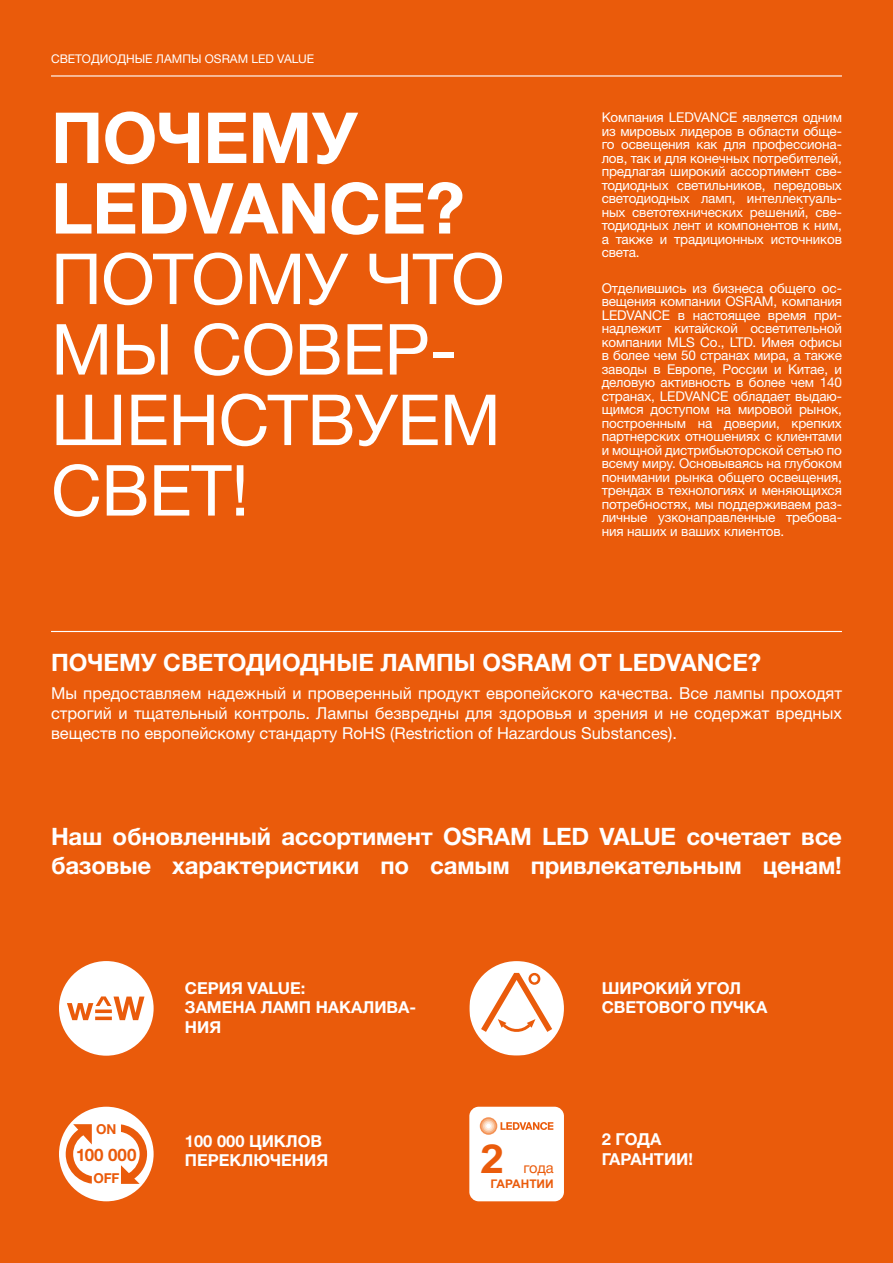
<style>
.page{position:relative;width:893px;height:1263px;background:#ea5b0b}
.page>*{position:absolute;margin:0;border:0;box-sizing:border-box;transform-origin:0 0}
.t1{font:70.5px/70.5px "Helvetica Neue LTW1 G";letter-spacing:-.01em;color:#fff}
.t2{font:700 70.5px/70.5px "Helvetica Neue LTW1 G";letter-spacing:-.01em;color:#fff}
.t3{font:700 40.05px "Arial";color:#ea5b0b;scale:1.08 1}
.t4{font:700 24px/28.8px "Helvetica Neue LTW1 G";letter-spacing:-.01em;color:#fff}
.t5{font:700 17.25px "Helvetica Neue LT Std";letter-spacing:.01em;color:#ea5b0b}
.t6{font:16.5px/19.8px "Helvetica Neue LTW1 G";color:#fff;text-align:justify}
.t7{font:700 16.5px/19.8px "Helvetica Neue LTW1 G";color:#fff}
.t8{font:14.7px "Helvetica Neue Cyr";color:#ea5b0b}
.t9{font:700 13.65px "Helvetica Neue LT Std";color:#ea5b0b}
.t10{font:13.5px/13.5px "Helvetica Neue LTW1 G";letter-spacing:-.01em;color:#fff;text-align:justify}
.t11{font:12px "Helvetica Neue LTW1 G";color:#fff}
.t12{font:700 11.85px "Arial";color:#ea5b0b}
</style>
<div class="page">
<hr style="left:51px;top:631px;width:791px;height:1px;background:#fff">
<hr style="left:51px;top:75px;width:791px;height:2px;background:#fff">
<div style="left:59px;top:961px;width:95px;height:95px;background:#fff;border-radius:50%"></div>
<svg style="left:67px;top:996px;width:77px;height:24px"></svg>
<svg style="left:469px;top:961px;width:95px;height:95px"></svg>
<div style="left:59px;top:1107px;width:95px;height:94px;background:#fff;border-radius:50%"></div>
<svg style="left:66px;top:1124px;width:26px;height:60px"></svg>
<svg style="left:121px;top:1124px;width:26px;height:60px"></svg>
<div style="left:469px;top:1107px;width:95px;height:94px;background:#fff;border-radius:9px"></div>
<svg style="left:500px;top:1122px;width:53px;height:8px"></svg>
<svg style="left:480px;top:1117px;width:17px;height:18px"></svg>
<svg style="left:481px;top:1119px;width:15px;height:14px"></svg>
<svg style="left:483px;top:1120px;width:11px;height:11px"></svg>
<div style="left:485px;top:1122px;width:7px;height:8px;background:#fde9db;border-radius:50%"></div>
<svg style="left:486px;top:1123px;width:5px;height:5px"></svg>
<p class="t11" style="left:51px;top:51px;width:265px">СВЕТОДИОДНЫЕ ЛАМПЫ OSRAM LED VALUE</p>
<h1 class="t2" style="left:51px;top:102px;width:415px">ПОЧЕМУ<br>LEDVANCE?</h1>
<h1 class="t1" style="left:51px;top:243px;width:455px">ПОТОМУ ЧТО<br>МЫ СОВЕР-<br>ШЕНСТВУЕМ<br>СВЕТ!</h1>
<p class="t10" style="left:602px;top:111px;width:242px">Компания LEDVANCE является одним из мировых лидеров в области обще&shy;го освещения как для профессиона&shy;лов, так и для конечных потребителей, предлагая широкий ассортимент све&shy;тодиодных светильников, передовых светодиодных ламп, интеллектуаль&shy;ных светотехнических решений, све&shy;тодиодных лент и компонентов к ним, а также и традиционных источников света.</p>
<p class="t10" style="left:602px;top:281px;width:242px">Отделившись из бизнеса общего ос&shy;вещения компании OSRAM, компания LEDVANCE в настоящее время при&shy;надлежит китайской осветительной компании MLS Co., LTD. Имея офисы в более чем 50 странах мира, а также заводы в Европе, России и Китае, и деловую активность в более чем 140 странах, LEDVANCE обладает выдаю&shy;щимся доступом на мировой рынок, построенным на доверии, крепких партнерских отношениях с клиентами и мощной дистрибьюторской сетью по всему миру. Основываясь на глубоком понимании рынка общего освещения, трендах в технологиях и меняющихся потребностях, мы поддерживаем раз&shy;личные узконаправленные требова&shy;ния наших и ваших клиентов.</p>
<h3 class="t4" style="left:51px;top:648px;width:712px">ПОЧЕМУ СВЕТОДИОДНЫЕ ЛАМПЫ OSRAM ОТ LEDVANCE?</h3>
<p class="t6" style="left:51px;top:683px;width:792px">Мы предоставляем надежный и проверенный продукт европейского качества. Все лампы проходят строгий и тщательный контроль. Лампы безвредны для здоровья и зрения и не содержат вредных веществ по европейскому стандарту RoHS (Restriction of Hazardous Substances).</p>
<h3 class="t4" style="left:51px;top:822px;width:792px">Наш обновленный ассортимент OSRAM LED VALUE сочетает все базовые характеристики по самым привлекательным ценам!</h3>
<p class="t9" style="left:96px;top:1120px;width:22px">ON</p>
<p class="t9" style="left:93px;top:1169px;width:27px">OFF</p>
<p class="t5" style="left:76px;top:1144px;width:62px">100 000</p>
<p class="t7" style="left:185px;top:978px;width:233px">СЕРИЯ VALUE:<br>ЗАМЕНА ЛАМП НАКАЛИВА-<br>НИЯ</p>
<p class="t7" style="left:602px;top:978px;width:167px">ШИРОКИЙ УГОЛ<br>СВЕТОВОГО ПУЧКА</p>
<p class="t7" style="left:185px;top:1131px;width:145px">100 000 ЦИКЛОВ<br>ПЕРЕКЛЮЧЕНИЯ</p>
<p class="t7" style="left:602px;top:1129px;width:61px">2 ГОДА</p>
<h2 class="t3" style="left:480px;top:1132px;width:24px">2</h2>
<p class="t7" style="left:602px;top:1149px;width:93px">ГАРАНТИИ!</p>
<p class="t8" style="left:523px;top:1160px;width:32px">года</p>
<p class="t12" style="left:491px;top:1175px;width:65px">ГАРАНТИИ</p>
</div>
